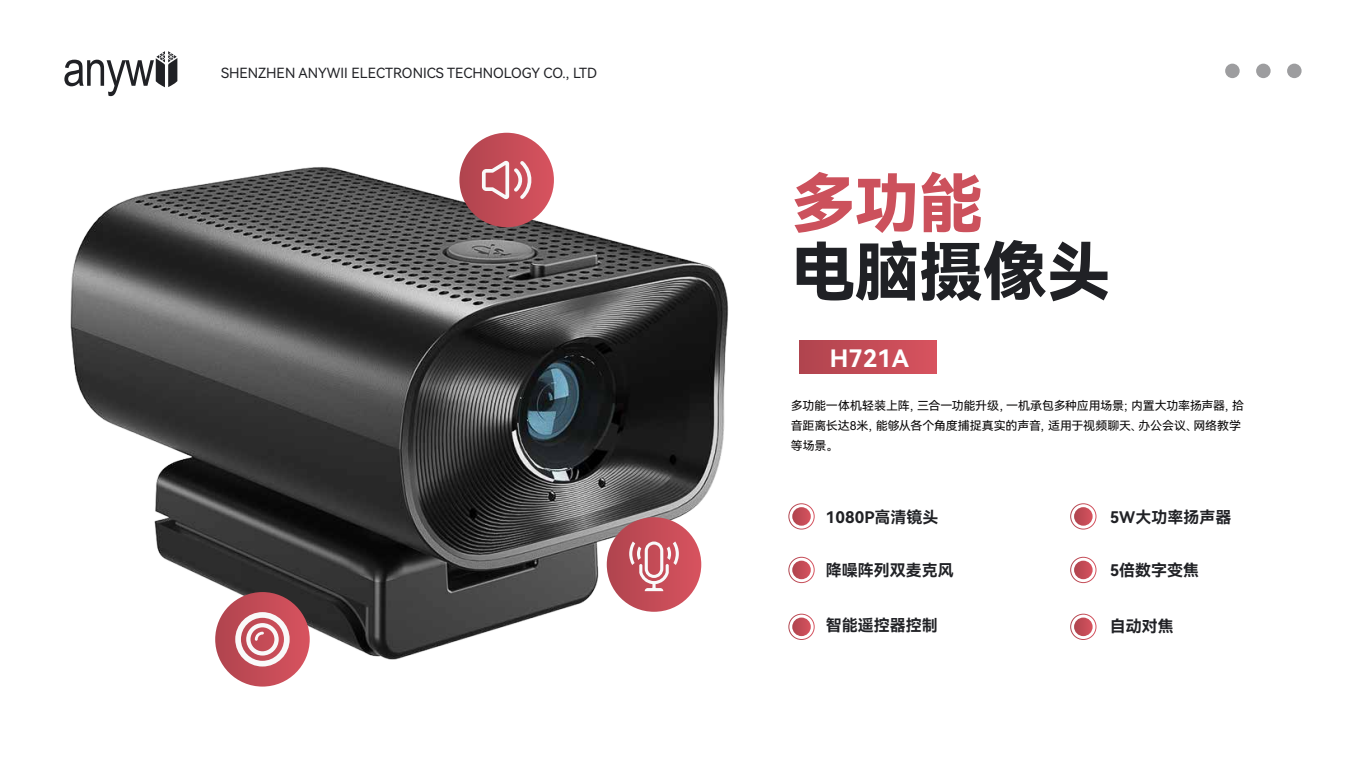
<style>
.page{position:relative;width:1366px;height:768px;background:#fff}
.page>*{position:absolute;margin:0;border:0;box-sizing:border-box;transform-origin:0 0}
.t1{font:64px "Harmony OS Sans SC Black";color:#202125}
.t2{font:64px "Harmony OS Sans SC Black";color:#cc515c}
.t3{font:24px "Harmony OS Sans SC Bold";color:#fff}
.t4{font:16px "Harmony OS Sans SC Bold";color:#202125}
.t5{font:14px "Harmony OS Sans SC";color:#202125}
.t6{font:12px/20px "Harmony OS Sans SC";letter-spacing:-.015em;color:#090707}
</style>
<div class="page">
<svg style="left:64px;top:51px;width:113px;height:45px"></svg>
<div style="left:1287px;top:64px;width:15px;height:14px;background:#9d9d9f;border-radius:50%"></div>
<div style="left:1256px;top:64px;width:15px;height:14px;background:#9d9d9f;border-radius:50%"></div>
<div style="left:1225px;top:64px;width:15px;height:14px;background:#9d9d9f;border-radius:50%"></div>
<img style="left:71px;top:167px;width:657px;height:492px">
<svg style="left:607px;top:517px;width:94px;height:95px"></svg>
<div style="left:459px;top:133px;width:95px;height:94px;background:linear-gradient(to right,#b04650,#d8535f);border-radius:47px"></div>
<svg style="left:215px;top:592px;width:95px;height:95px"></svg>
<svg style="left:629px;top:542px;width:50px;height:49px"></svg>
<svg style="left:482px;top:160px;width:52px;height:39px"></svg>
<svg style="left:235px;top:612px;width:55px;height:55px"></svg>
<div style="left:799px;top:340px;width:138px;height:34px;background:linear-gradient(to right,#b0444e,#d7535f)"></div>
<div style="left:788px;top:503px;width:27px;height:27px;border:1px solid #fff;border-radius:50%"></div>
<div style="left:1070px;top:503px;width:27px;height:27px;border:1px solid #fff;border-radius:50%"></div>
<svg style="left:792px;top:507px;width:19px;height:19px"></svg>
<svg style="left:1074px;top:507px;width:19px;height:19px"></svg>
<div style="left:788px;top:557px;width:27px;height:26px;border:1px solid #fff;border-radius:50%"></div>
<div style="left:1070px;top:557px;width:27px;height:26px;border:1px solid #fff;border-radius:50%"></div>
<svg style="left:792px;top:561px;width:19px;height:18px"></svg>
<svg style="left:1074px;top:561px;width:19px;height:18px"></svg>
<div style="left:788px;top:614px;width:27px;height:26px;border:1px solid #fff;border-radius:50%"></div>
<div style="left:1070px;top:614px;width:27px;height:26px;border:1px solid #fff;border-radius:50%"></div>
<svg style="left:792px;top:618px;width:19px;height:18px"></svg>
<svg style="left:1074px;top:618px;width:19px;height:18px"></svg>
<p class="t5" style="left:221px;top:63px;width:378px">SHENZHEN ANYWII ELECTRONICS TECHNOLOGY CO., LTD</p>
<h1 class="t2" style="left:791px;top:159px;width:193px">多功能</h1>
<h1 class="t1" style="left:791px;top:227px;width:321px">电脑摄像头</h1>
<h2 class="t3" style="left:830px;top:342px;width:81px">H721A</h2>
<p class="t6" style="left:791px;top:396px;width:455px">多功能一体机轻装上阵，三合一功能升级，一机承包多种应用场景；内置大功率扬声器，拾音距离长达8米，能够从各个角度捕捉真实的声音，适用于视频聊天、办公会议、网络教学等场景。</p>
<h3 class="t4" style="left:826px;top:506px;width:114px">1080P高清镜头</h3>
<h3 class="t4" style="left:1110px;top:506px;width:123px">5W大功率扬声器</h3>
<h3 class="t4" style="left:826px;top:559px;width:129px">降噪阵列双麦克风</h3>
<h3 class="t4" style="left:1110px;top:559px;width:91px">5倍数字变焦</h3>
<h3 class="t4" style="left:826px;top:614px;width:113px">智能遥控器控制</h3>
<h3 class="t4" style="left:1110px;top:615px;width:65px">自动对焦</h3>
</div>
